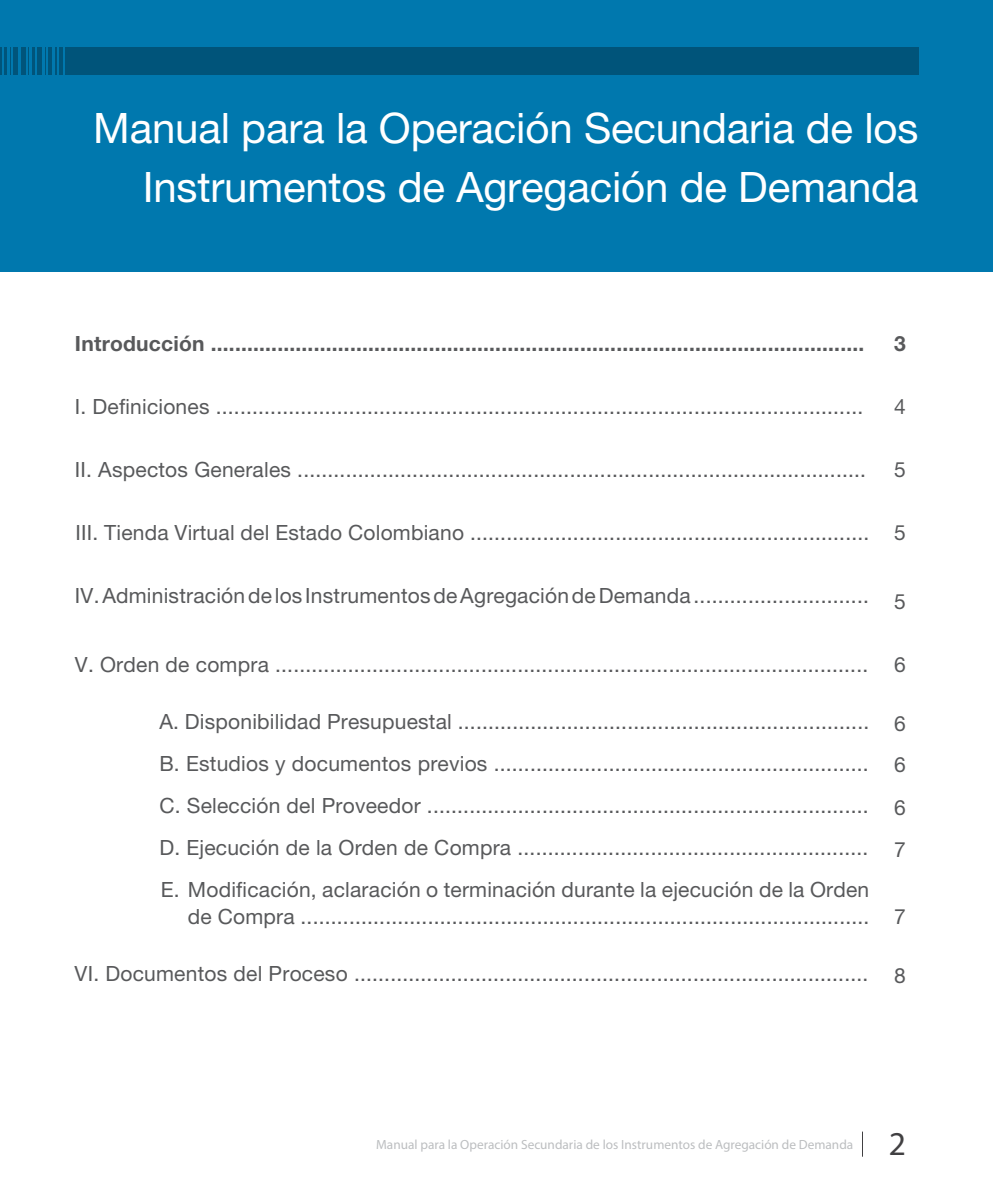
<style>
.page{position:relative;width:993px;height:1191px;background:#fff}
.page>*{position:absolute;margin:0;border:0;box-sizing:border-box;transform-origin:0 0}
.t1{font:42px/59px "Helvetica Neue LT Pro";letter-spacing:-.005em;color:#fff;text-align:right}
.t2{font:33.43px "Myriad Pro";color:#414042}
.t3{font:21px/42px "Helvetica Neue LT Pro";letter-spacing:.01em;color:#58595b;text-align:justify}
.t4{font:700 21px "Helvetica Neue LT Pro";letter-spacing:.01em;color:#58595b}
.t5{font:13.3px "Myriad Pro";color:#bcbec0}
</style>
<div class="page">
<div style="left:0;top:0;width:992px;height:272px;background:#0078ae"></div>
<div style="left:0;top:47px;width:918px;height:27px;background:#00547a"></div>
<hr style="left:57px;top:41px;width:1px;height:40px;background:#0078ae">
<hr style="left:63px;top:41px;width:1px;height:40px;background:#0078ae">
<hr style="left:52px;top:41px;width:3px;height:40px;background:#0078ae">
<hr style="left:26px;top:41px;width:2px;height:40px;background:#0078ae">
<hr style="left:35px;top:41px;width:2px;height:40px;background:#0078ae">
<hr style="left:46px;top:41px;width:2px;height:40px;background:#0078ae">
<hr style="left:30px;top:41px;width:2px;height:40px;background:#0078ae">
<hr style="left:42px;top:41px;width:2px;height:40px;background:#0078ae">
<hr style="left:2px;top:41px;width:2px;height:40px;background:#0078ae">
<hr style="left:11px;top:41px;width:2px;height:40px;background:#0078ae">
<hr style="left:7px;top:41px;width:3px;height:40px;background:#0078ae">
<hr style="left:18px;top:41px;width:3px;height:40px;background:#0078ae">
<h1 class="t1" style="left:93px;top:98px;width:826px">Manual para la Operación Secundaria de los<br>Instrumentos de Agregación de Demanda</h1>
<p class="t4" style="left:75px;top:331px;width:790px">Introducción ............................................................................................................</p>
<p class="t4" style="left:893px;top:331px;width:13px">3</p>
<p class="t3" style="left:75px;top:385px;width:789px">I. Definiciones ...........................................................................................................</p>
<p class="t3" style="left:75px;top:448px;width:792px">II. Aspectos Generales ..............................................................................................</p>
<p class="t3" style="left:893px;top:385px;width:13px">4</p>
<p class="t3" style="left:893px;top:448px;width:13px">5</p>
<p class="t3" style="left:75px;top:511px;width:831px">III. Tienda Virtual del Estado Colombiano .................................................................. 5</p>
<p class="t3" style="left:75px;top:574px;width:832px">IV. Administración de los Instrumentos de Agregación de Demanda ............................. 5</p>
<p class="t3" style="left:75px;top:643px;width:832px">V. Orden de compra .................................................................................................. 6</p>
<p class="t3" style="left:159px;top:700px;width:711px">A. Disponibilidad Presupuestal ....................................................................<br>B. Estudios y documentos previos ..............................................................<br>C. Selección del Proveedor .........................................................................<br>D. Ejecución de la Orden de Compra ..........................................................</p>
<p class="t3" style="left:893px;top:701px;width:13px">6<br>6<br>6<br>7</p>
<p class="t3" style="left:161px;top:868px;width:709px">E. Modificación, aclaración o terminación durante la ejecución de la Orden</p>
<p class="t3" style="left:188px;top:894px;width:682px">de Compra ..............................................................................................</p>
<p class="t3" style="left:893px;top:895px;width:13px">7</p>
<p class="t3" style="left:75px;top:952px;width:832px">VI. Documentos del Proceso ..................................................................................... 8</p>
<p class="t5" style="left:376px;top:1136px;width:478px">Manual para la Operación Secundaria de los Instrumentos de Agregación de Demanda</p>
<h2 class="t2" style="left:888px;top:1123px;width:19px">2</h2>
</div>
